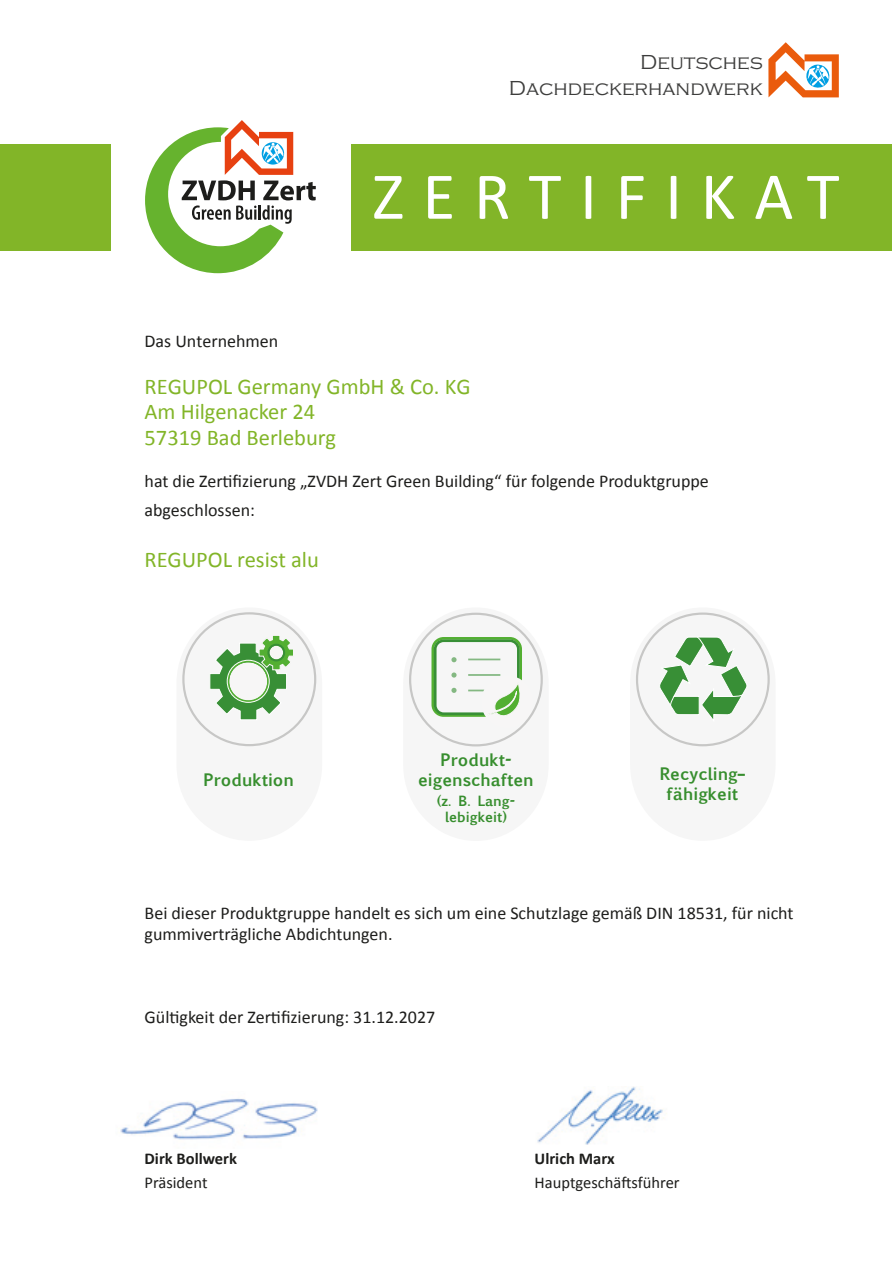
<style>
.page{position:relative;width:893px;height:1263px;background:#fff}
.page>*{position:absolute;margin:0;border:0;box-sizing:border-box;transform-origin:0 0}
.t1{font:67.5px "Calibri";letter-spacing:.275em;color:#fff}
.t2{font:22.5px/25.5px "Calibri";color:#82b528}
.t3{font:300 21px/25.2px "Copperplate Gothic";color:#3d3d3c;text-align:right}
.t4{font:18px/29.5px "Calibri";color:#1d1d1b}
.t5{font:700 16.5px/19.8px "Euphemia UCAS";color:#378e2e;text-align:center}
.t6{font:16.5px "Calibri";color:#1d1d1b}
.t7{font:700 16.5px "Calibri";color:#1d1d1b}
.t8{font:700 13.5px/16.2px "Euphemia UCAS";color:#378e2e;text-align:center}
</style>
<div class="page">
<div style="left:1px;top:144px;width:891px;height:107px;background:#82b528"></div>
<svg style="left:768px;top:42px;width:71px;height:55px"></svg>
<div style="left:112px;top:134px;width:239px;height:130px;background:#fff"></div>
<svg style="left:145px;top:120px;width:171px;height:153px"></svg>
<svg style="left:409px;top:612px;width:134px;height:135px"></svg>
<svg style="left:182px;top:612px;width:135px;height:135px"></svg>
<div style="left:269px;top:646px;width:14px;height:13px;background:#f7f6f6;border-radius:50%"></div>
<div style="left:227px;top:660px;width:42px;height:42px;border:2px solid #53af32;border-radius:50%"></div>
<div style="left:267px;top:644px;width:18px;height:17px;border:2px solid #388f36;border-radius:50%"></div>
<div style="left:227px;top:660px;width:43px;height:43px;border:1px solid #fff;border-radius:50%"></div>
<svg style="left:635px;top:615px;width:135px;height:132px"></svg>
<img style="left:537px;top:1086px;width:127px;height:59px">
<img style="left:120px;top:1098px;width:198px;height:42px">
<p class="t3" style="left:509px;top:50px;width:256px">Deutsches<br>Dachdeckerhandwerk</p>
<h1 class="t1" style="left:372px;top:154px;width:469px">ZERTIFIKAT</h1>
<p class="t4" style="left:145px;top:326px;width:135px">Das Unternehmen</p>
<p class="t2" style="left:145px;top:373px;width:328px">REGUPOL Germany GmbH &amp; Co. KG<br>Am Hilgenacker 24<br>57319 Bad Berleburg</p>
<p class="t4" style="left:145px;top:465px;width:566px">hat die Zertifizierung „ZVDH Zert Green Building“ für folgende Produktgruppe abgeschlossen:</p>
<p class="t2" style="left:145px;top:546px;width:176px">REGUPOL resist alu</p>
<p class="t5" style="left:418px;top:750px;width:117px">Produkt&shy;eigenschaften</p>
<p class="t8" style="left:437px;top:793px;width:79px">(z. B. Lang&shy;lebigkeit)</p>
<p class="t5" style="left:204px;top:769px;width:92px">Produktion</p>
<p class="t5" style="left:660px;top:764px;width:87px">Recycling– fähigkeit</p>
<p class="t4" style="left:145px;top:902px;width:650px;line-height:21px">Bei dieser Produktgruppe handelt es sich um eine Schutzlage gemäß DIN 18531, für nicht gummiverträgliche Abdichtungen.</p>
<p class="t4" style="left:145px;top:1002px;width:292px">Gültigkeit der Zertifizierung: 31.12.2027</p>
<p class="t7" style="left:145px;top:1147px;width:94px">Dirk Bollwerk</p>
<p class="t7" style="left:535px;top:1147px;width:82px">Ulrich Marx</p>
<p class="t6" style="left:145px;top:1172px;width:65px">Präsident</p>
<p class="t6" style="left:535px;top:1172px;width:147px">Hauptgeschäftsführer</p>
</div>
